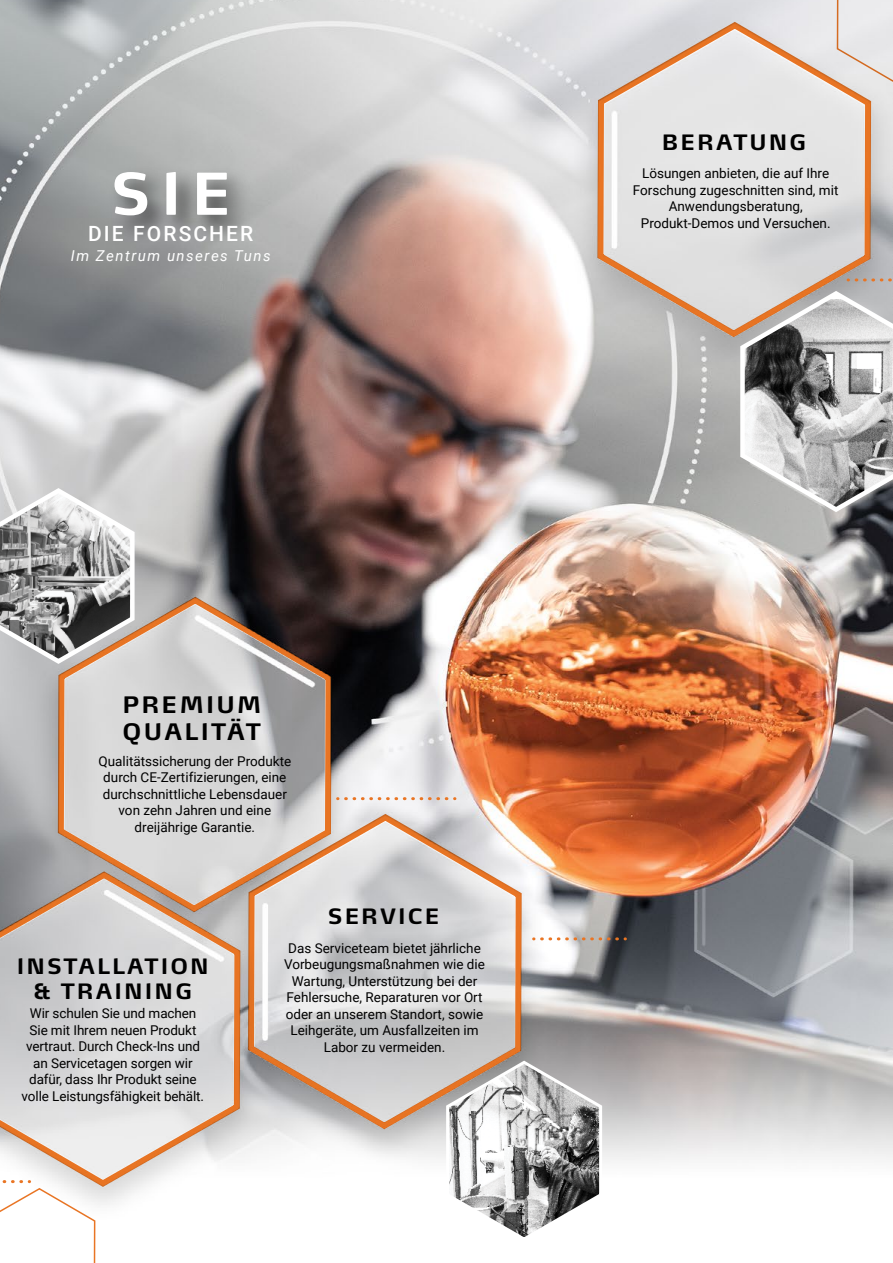
<style>
.page{position:relative;width:893px;height:1263px;background:#fff}
.page>*{position:absolute;margin:0;border:0;box-sizing:border-box;transform-origin:0 0}
.t1{font:700 57px "Max OT";color:#fff}
.t2{font:700 22.5px/27px "Max OT";letter-spacing:.1em;color:#000}
.t3{font:700 21px/25.2px "Max OT";letter-spacing:.1em;color:#000;text-align:center}
.t4{font:500 21px "Roboto";letter-spacing:.1em;color:#fff}
.t5{font:italic 15px "Roboto";letter-spacing:.1em;color:#fff}
.t6{font:13.5px/16.5px "Roboto";color:#000;text-align:center}
</style>
<div class="page">
<img style="left:0;top:0;width:893px;height:1262px">
<svg style="left:0;top:871px;width:240px;height:316px"></svg>
<svg style="left:58px;top:597px;width:274px;height:315px"></svg>
<svg style="left:248px;top:814px;width:274px;height:315px"></svg>
<div style="left:837px;top:0;width:56px;height:82px;background:#e9e9eb"></div>
<svg style="left:597px;top:22px;width:274px;height:315px"></svg>
<svg style="left:346px;top:797px;width:110px;height:3px"></svg>
<svg style="left:856px;top:278px;width:37px;height:3px"></svg>
<svg style="left:542px;top:937px;width:84px;height:3px"></svg>
<svg style="left:0;top:1180px;width:95px;height:83px"></svg>
<svg style="left:736px;top:288px;width:157px;height:227px"></svg>
<svg style="left:0;top:485px;width:137px;height:181px"></svg>
<svg style="left:443px;top:1059px;width:161px;height:183px"></svg>
<img style="left:41px;top:153px;width:280px;height:109px">
<h1 class="t1" style="left:111px;top:157px;width:122px">SIE</h1>
<h3 class="t4" style="left:88px;top:219px;width:167px">DIE FORSCHER</h3>
<p class="t5" style="left:71px;top:245px;width:201px">Im Zentrum unseres Tuns</p>
<h3 class="t3" style="left:662px;top:129px;width:146px">BERATUNG</h3>
<p class="t6" style="left:633px;top:165px;width:207px">Lösungen anbieten, die auf Ihre<br>Forschung zugeschnitten sind, mit<br>Anwendungsberatung,<br>Produkt-Demos und Versuchen.</p>
<h2 class="t2" style="left:123px;top:691px;width:140px">PREMIUM<br>QUALITÄT</h2>
<p class="t6" style="left:98px;top:752px;width:194px">Qualitätssicherung der Produkte durch CE-Zertifizierungen, eine durchschnittliche Lebensdauer von zehn Jahren und eine dreijährige Garantie.</p>
<h3 class="t3" style="left:17px;top:953px;width:194px">INSTALLATION &amp; TRAINING</h3>
<p class="t6" style="left:22px;top:1004px;width:184px">Wir schulen Sie und machen<br>Sie mit Ihrem neuen Produkt vertraut. Durch Check-Ins und an Servicetagen sorgen wir dafür, dass Ihr Produkt seine volle Leistungsfähigkeit behält.</p>
<h3 class="t3" style="left:328px;top:903px;width:113px">SERVICE</h3>
<p class="t6" style="left:284px;top:939px;width:202px">Das Serviceteam bietet jährliche<br>Vorbeugungsmaßnahmen wie die<br>Wartung, Unterstützung bei der<br>Fehlersuche, Reparaturen vor Ort oder an unserem Standort, sowie<br>Leihgeräte, um Ausfallzeiten im<br>Labor zu vermeiden.</p>
</div>
